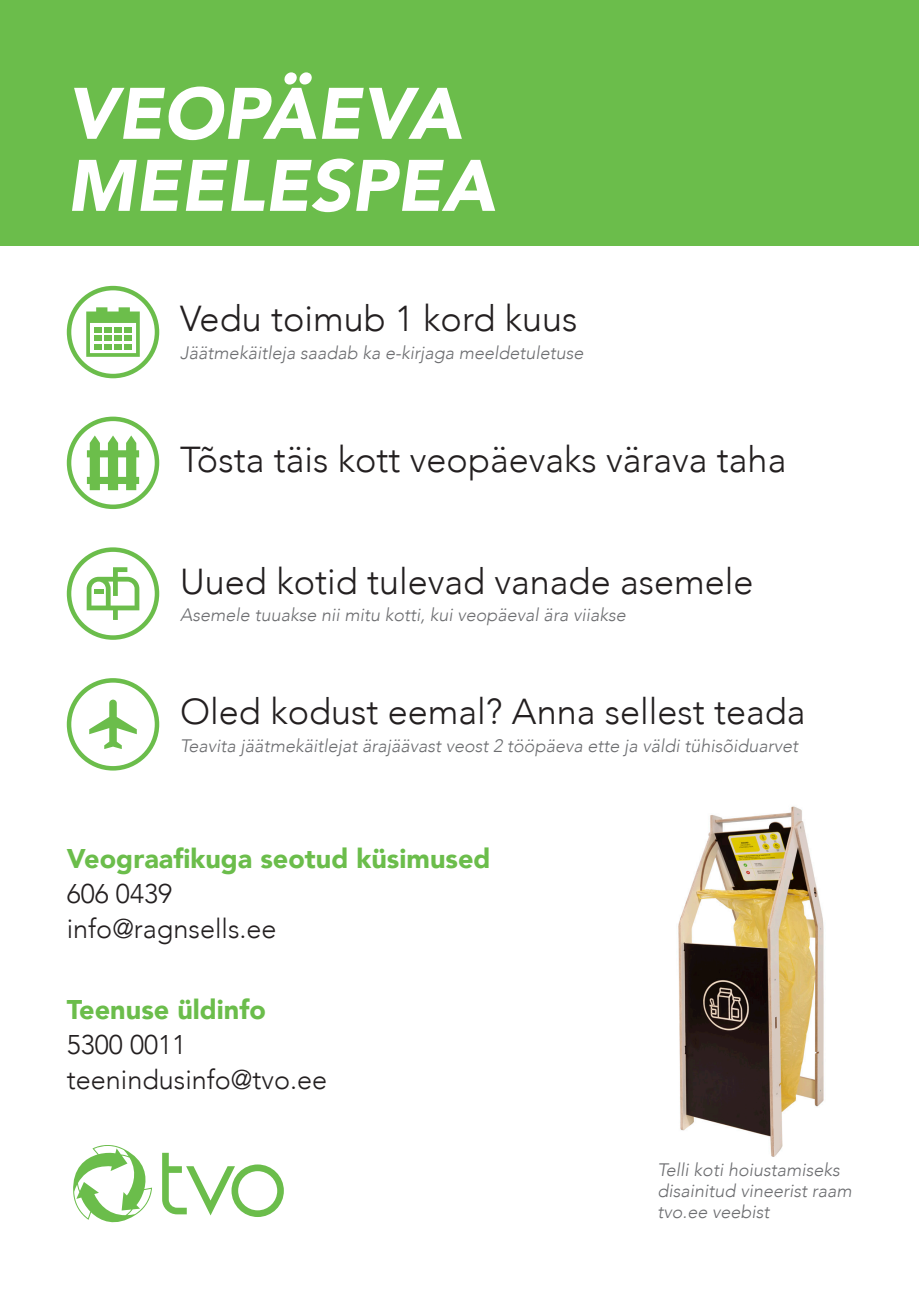
<style>
.page{position:relative;width:919px;height:1289px;background:#fff}
.page>*{position:absolute;margin:0;border:0;box-sizing:border-box;transform-origin:0 0}
.t1{font:italic 900 72px "Avenir";color:#fff}
.t2{font:300 36px "Avenir";color:#231f20}
.t3{font:300 27px "Avenir";color:#231f20}
.t4{font:900 27px "Avenir";color:#6bbd4b}
.t5{font:italic 300 18px "Avenir";color:#6c6d70}
</style>
<div class="page">
<div style="left:0;top:0;width:918px;height:245px;background:#6bbd4b"></div>
<svg style="left:87px;top:435px;width:52px;height:55px"></svg>
<div style="left:67px;top:286px;width:92px;height:92px;border:4px solid #6bbd4b;border-radius:50%"></div>
<div style="left:67px;top:416px;width:92px;height:93px;border:4px solid #6bbd4b;border-radius:50%"></div>
<div style="left:67px;top:547px;width:92px;height:92px;border:4px solid #6bbd4b;border-radius:50%"></div>
<div style="left:67px;top:678px;width:92px;height:92px;border:4px solid #6bbd4b;border-radius:50%"></div>
<svg style="left:86px;top:307px;width:54px;height:50px"></svg>
<svg style="left:87px;top:567px;width:52px;height:53px"></svg>
<div style="left:94px;top:588px;width:9px;height:5px;background:#6bbd4b"></div>
<svg style="left:89px;top:699px;width:48px;height:50px"></svg>
<img style="left:678px;top:806px;width:146px;height:351px">
<svg style="left:73px;top:1145px;width:79px;height:78px"></svg>
<svg style="left:162px;top:1152px;width:122px;height:64px"></svg>
<p class="t1" style="left:67px;top:54px;width:396px">VEOPÄEVA</p>
<p class="t1" style="left:67px;top:126px;width:430px">MEELESPEA</p>
<p class="t2" style="left:180px;top:297px;width:398px">Vedu toimub 1 kord kuus</p>
<p class="t5" style="left:180px;top:342px;width:405px">Jäätmekäitleja saadab ka e-kirjaga meeldetuletuse</p>
<p class="t2" style="left:180px;top:438px;width:607px">Tõsta täis kott veopäevaks värava taha</p>
<p class="t2" style="left:180px;top:560px;width:574px">Uued kotid tulevad vanade asemele</p>
<p class="t5" style="left:180px;top:604px;width:447px">Asemele tuuakse nii mitu kotti, kui veopäeval ära viiakse</p>
<p class="t2" style="left:180px;top:690px;width:626px">Oled kodust eemal? Anna sellest teada</p>
<p class="t5" style="left:180px;top:735px;width:619px">Teavita jäätmekäitlejat ärajäävast veost 2 tööpäeva ette ja väldi tühisõiduarvet</p>
<p class="t4" style="left:67px;top:835px;width:425px">Veograafikuga seotud küsimused</p>
<p class="t3" style="left:67px;top:877px;width:107px">606 0439</p>
<p class="t3" style="left:67px;top:912px;width:211px">info@ragnsells.ee</p>
<p class="t4" style="left:67px;top:986px;width:200px">Teenuse üldinfo</p>
<p class="t3" style="left:67px;top:1029px;width:121px">5300 0011</p>
<p class="t3" style="left:67px;top:1064px;width:262px">teenindusinfo@tvo.ee</p>
<p class="t5" style="left:657px;top:1158px;width:184px">Telli koti hoiustamiseks</p>
<p class="t5" style="left:657px;top:1179px;width:196px">disainitud vineerist raam</p>
<p class="t5" style="left:657px;top:1200px;width:113px">tvo.ee veebist</p>
</div>
